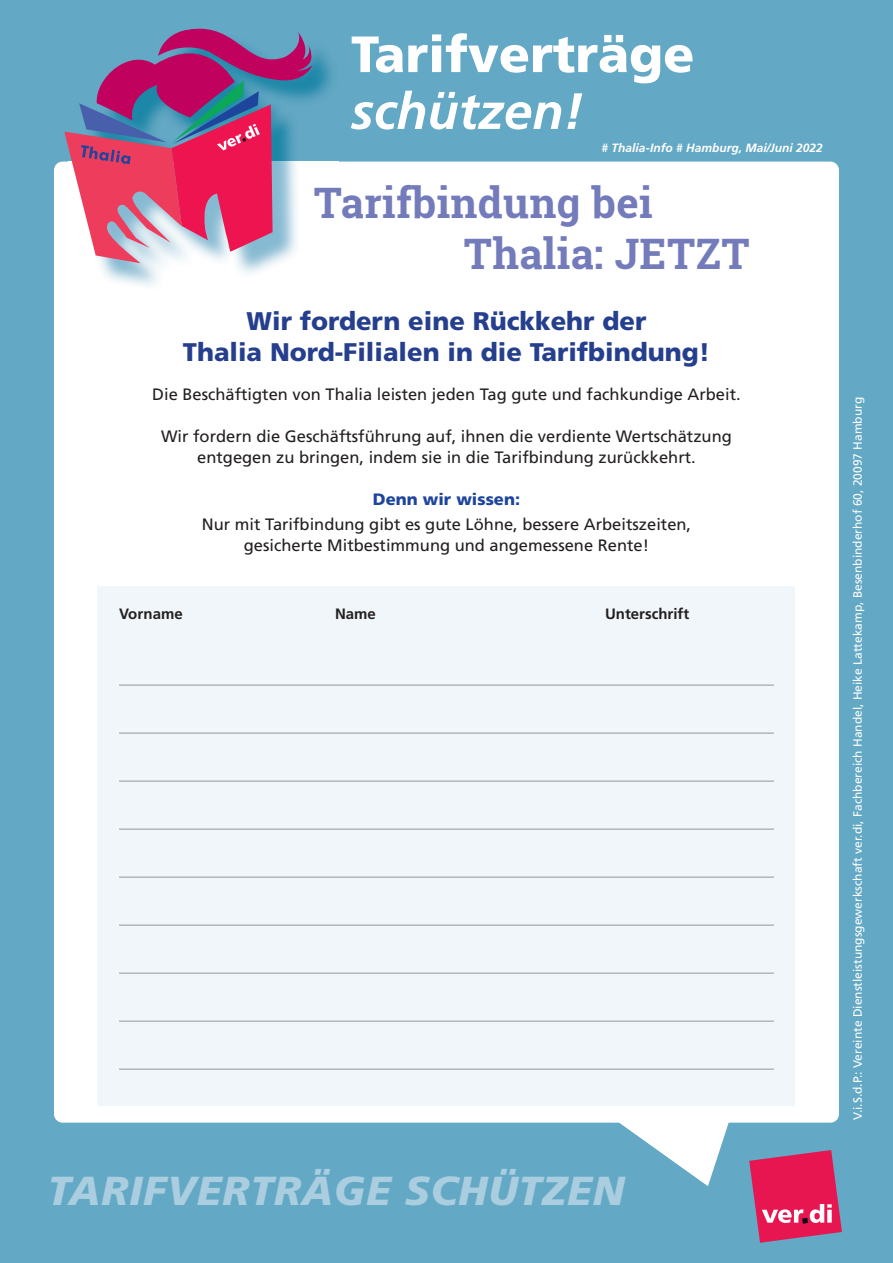
<style>
.page{position:relative;width:893px;height:1263px;background:#63a8c4}
.page>*{position:absolute;margin:0;border:0;box-sizing:border-box;transform-origin:0 0}
.t1{font:900 51px "Frutiger";color:#fff}
.t2{font:italic 700 51px "Frutiger";color:#fff}
.t3{font:700 42px/51px "Roboto Slab";letter-spacing:.01em;color:#737bbb}
.t4{font:italic 900 40.5px "Frutiger";letter-spacing:.02em;color:#aacedf}
.t5{font:900 25.5px/30.6px "Frutiger";color:#253f8e;text-align:center}
.t6{font:16.5px/21px "Frutiger";color:#231f20;text-align:center}
.t7{font:900 16.5px "Frutiger";color:#1e459c}
.t8{font:700 15px "Frutiger";color:#231f20}
.t9{font:12px "Frutiger";color:#fff}
.t10{font:italic 700 12px "Frutiger";color:#fff}
</style>
<div class="page">
<svg style="left:749px;top:1150px;width:93px;height:93px"></svg>
<svg style="left:620px;top:1123px;width:109px;height:63px"></svg>
<div style="left:54px;top:162px;width:785px;height:961px;background:#fff;border-radius:9px"></div>
<img style="left:100px;top:52px;width:239px;height:234px">
<svg style="left:64px;top:28px;width:257px;height:235px"></svg>
<div style="left:98px;top:586px;width:697px;height:520px;background:#f0f6f9"></div>
<hr style="left:119px;top:685px;width:655px;height:1px;background:#939598">
<hr style="left:119px;top:733px;width:655px;height:1px;background:#939598">
<hr style="left:119px;top:781px;width:655px;height:1px;background:#939598">
<hr style="left:119px;top:829px;width:655px;height:1px;background:#939598">
<hr style="left:119px;top:877px;width:655px;height:1px;background:#939598">
<hr style="left:119px;top:925px;width:655px;height:1px;background:#939598">
<hr style="left:119px;top:973px;width:655px;height:1px;background:#939598">
<hr style="left:119px;top:1021px;width:655px;height:1px;background:#939598">
<hr style="left:119px;top:1069px;width:655px;height:1px;background:#939598">
<h1 class="t1" style="left:351px;top:23px;width:345px">Tarifverträge</h1>
<h1 class="t2" style="left:351px;top:81px;width:234px">schützen!</h1>
<p class="t10" style="left:601px;top:141px;width:223px"># Thalia-Info # Hamburg, Mai/Juni 2022</p>
<h2 class="t3" style="left:464px;top:177px;width:287px;text-indent:-150px">Tarifbindung bei<br>Thalia: JETZT</h2>
<h3 class="t5" style="left:183px;top:306px;width:529px">Wir fordern eine Rückkehr der<br>Thalia Nord-Filialen in die Tarifbindung!</h3>
<p class="t6" style="left:152px;top:383px;width:590px">Die Beschäftigten von Thalia leisten jeden Tag gute und fachkundige Arbeit.</p>
<p class="t6" style="left:161px;top:425px;width:572px">Wir fordern die Geschäftsführung auf, ihnen die verdiente Wertschätzung entgegen zu bringen, indem sie in die Tarifbindung zurückkehrt.</p>
<p class="t7" style="left:373px;top:489px;width:149px">Denn wir wissen:</p>
<p class="t6" style="left:202px;top:514px;width:491px">Nur mit Tarifbindung gibt es gute Löhne, bessere Arbeitszeiten, gesicherte Mitbestimmung und angemessene Rente!</p>
<p class="t8" style="left:119px;top:605px;width:65px">Vorname</p>
<p class="t8" style="left:335px;top:605px;width:42px">Name</p>
<p class="t8" style="left:605px;top:605px;width:86px">Unterschrift</p>
<h3 class="t4" style="left:48px;top:1167px;width:578px">TARIFVERTRÄGE SCHÜTZEN</h3>
<p class="t9" style="left:851px;top:1120px;width:725px;rotate:-90deg">V.i.S.d.P.: Vereinte Dienstleistungsgewerkschaft ver.di, Fachbereich Handel, Heike Lattekamp, Besenbinderhof 60, 20097 Hamburg</p>
</div>
